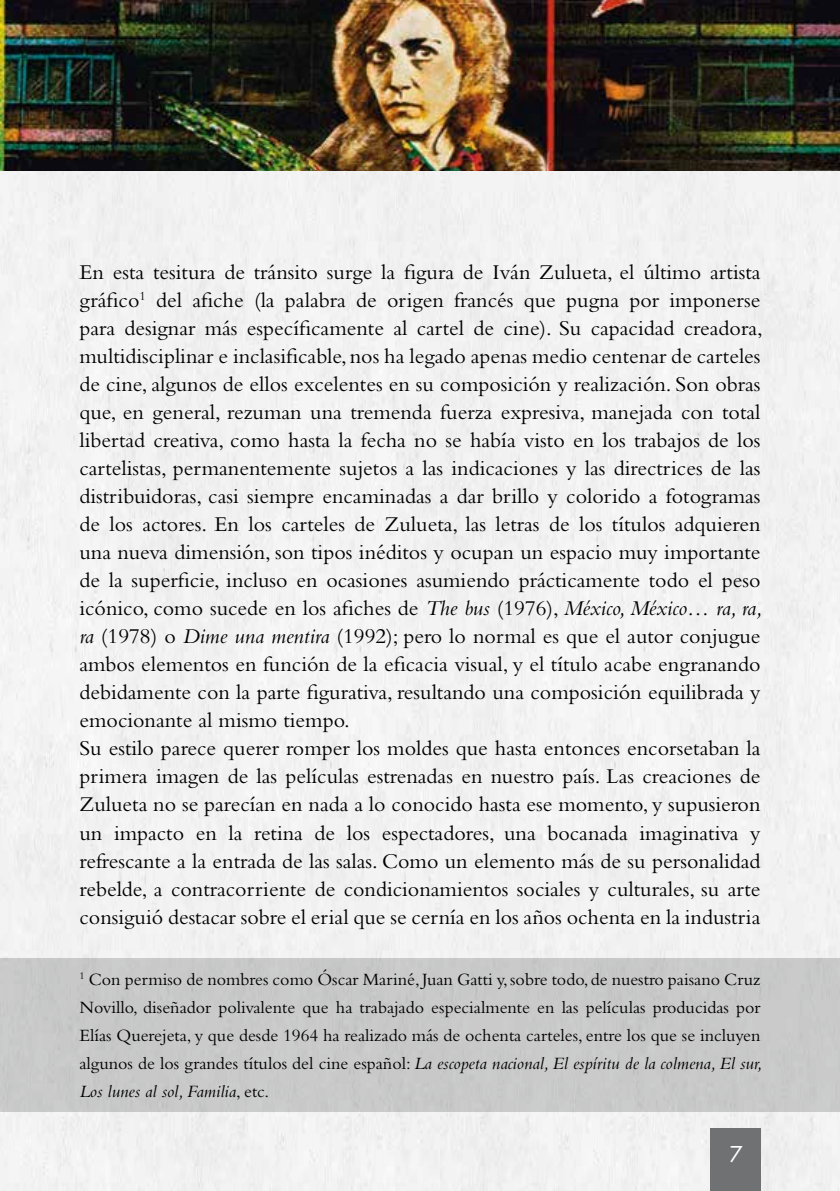
<style>
.page{position:relative;width:840px;height:1191px;background:#fff}
.page>*{position:absolute;margin:0;border:0;box-sizing:border-box;transform-origin:0 0}
.t1{font:24px "Futura T";color:#fff}
.t2{font:22px/28px "Bembo";color:#000}
.t3{font:18px/28px "Bembo";color:#000;text-align:justify}
.s1{font-style:italic}
</style>
<div class="page">
<div style="left:0;top:170px;width:839px;height:1021px;background:#f2f2f2"></div>
<div style="left:709px;top:1128px;width:51px;height:63px;background:#707172"></div>
<div style="left:0;top:958px;width:839px;height:153px;background:#c8c8c9"></div>
<img style="left:0;top:0;width:839px;height:170px">
<p class="t2" style="left:79px;top:258px;width:684px">En esta tesitura de tránsito surge la figura de Iván Zulueta, el último artista gráfico<sup>1</sup> del afiche (la palabra de origen francés que pugna por imponerse para designar más específicamente al cartel de cine). Su capacidad creadora, multidisciplinar e inclasificable, nos ha legado apenas medio centenar de carteles de cine, algunos de ellos excelentes en su composición y realización. Son obras que, en general, rezuman una tremenda fuerza expresiva, manejada con total libertad creativa, como hasta la fecha no se había visto en los trabajos de los cartelistas, permanentemente sujetos a las indicaciones y las directrices de las distribuidoras, casi siempre encaminadas a dar brillo y colorido a fotogramas de los actores. En los carteles de Zulueta, las letras de los títulos adquieren una nueva dimensión, son tipos inéditos y ocupan un espacio muy importante de la superficie, incluso en ocasiones asumiendo prácticamente todo el peso icónico, como sucede en los afiches de <span class="s1">The bus</span> (1976), <span class="s1">México, México… ra, ra, ra</span> (1978) o <span class="s1">Dime una mentira</span> (1992); pero lo normal es que el autor conjugue ambos elementos en función de la eficacia visual, y el título acabe engranando debidamente con la parte figurativa, resultando una composición equilibrada y emocionante al mismo tiempo.<br>Su estilo parece querer romper los moldes que hasta entonces encorsetaban la primera imagen de las películas estrenadas en nuestro país. Las creaciones de Zulueta no se parecían en nada a lo conocido hasta ese momento, y supusieron un impacto en la retina de los espectadores, una bocanada imaginativa y refrescante a la entrada de las salas. Como un elemento más de su personalidad rebelde, a contracorriente de condicionamientos sociales y culturales, su arte consiguió destacar sobre el erial que se cernía en los años ochenta en la industria</p>
<p class="t3" style="left:79px;top:965px;width:684px"><sup>1</sup> Con permiso de nombres como Óscar Mariné, Juan Gatti y, sobre todo, de nuestro paisano Cruz Novillo, diseñador polivalente que ha trabajado especialmente en las películas producidas por Elías Querejeta, y que desde 1964 ha realizado más de ochenta carteles, entre los que se incluyen algunos de los grandes títulos del cine español: <span class="s1">La escopeta nacional, El espíritu de la colmena, El sur, Los lunes al sol, Familia</span>, etc.</p>
<p class="t1" style="left:729px;top:1139px;width:15px">7</p>
</div>
